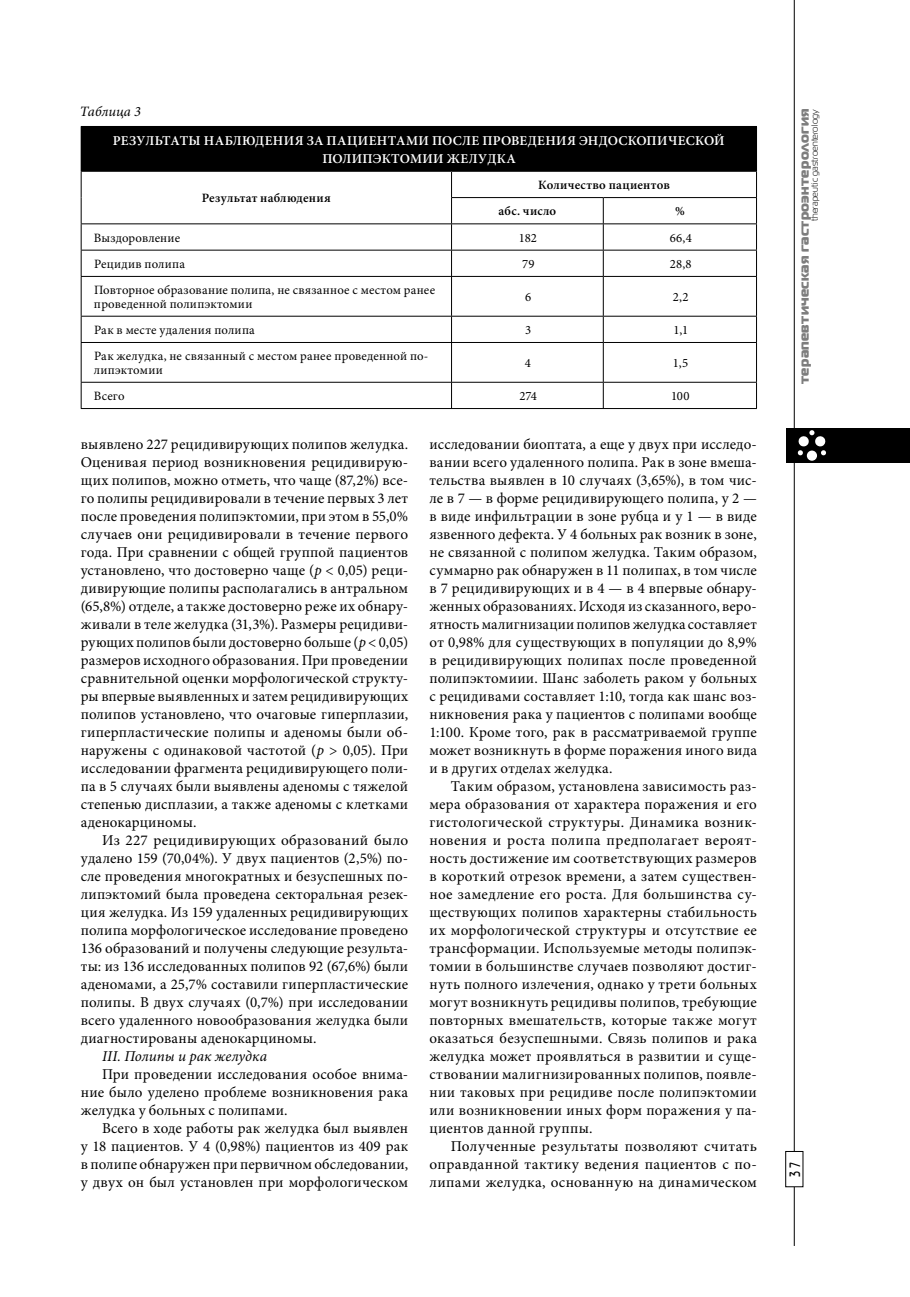
<style>
.page{position:relative;width:910px;height:1297px;background:#fff}
.page>*{position:absolute;margin:0;border:0;box-sizing:border-box;transform-origin:0 0}
.t1{font:15px/18px "Minion Pro";letter-spacing:.015em;color:#000;text-align:justify}
.t2{font:italic 15px "Minion Pro";color:#000}
.t3{font:15px "Bauhaus Medium C";color:#000;scale:.72 1}
.t4{font:italic 14.25px "Minion Pro";color:#000}
.t5{font:600 13.5px/18px "Minion Pro";letter-spacing:.025em;color:#fff;text-align:center}
.t6{font:13.5px "Magistral Black C";letter-spacing:.025em;color:#7d7d7d}
.t7{font:12.75px/13.5px "Minion Pro";letter-spacing:.015em;color:#000}
.t8{font:600 12.75px/26.2px "Minion Pro";letter-spacing:.02em;color:#000}
.t9{font:9px "Magistral C";letter-spacing:.02em;color:#000}
.s1{font-style:italic}
</style>
<div class="page">
<hr style="left:794px;top:0;width:1px;height:1246px;background:#000">
<div style="left:786px;top:1151px;width:17px;height:36px;background:#fff"></div>
<div style="left:785px;top:1151px;width:18px;height:36px;border:1px solid #000"></div>
<div style="left:787px;top:428px;width:123px;height:34px;background:#000"></div>
<svg style="left:797px;top:430px;width:29px;height:31px"></svg>
<div style="left:81px;top:126px;width:675px;height:45px;background:#000"></div>
<svg style="left:82px;top:172px;width:674px;height:236px"></svg>
<hr style="left:451px;top:197px;width:152px;height:1px;background:#000">
<hr style="left:603px;top:197px;width:154px;height:1px;background:#000">
<hr style="left:81px;top:250px;width:522px;height:1px;background:#000">
<svg style="left:451px;top:172px;width:1px;height:104px"></svg>
<hr style="left:603px;top:250px;width:154px;height:1px;background:#000">
<svg style="left:603px;top:198px;width:1px;height:78px"></svg>
<hr style="left:81px;top:276px;width:522px;height:1px;background:#000">
<hr style="left:451px;top:277px;width:1px;height:39px;background:#000">
<hr style="left:603px;top:276px;width:154px;height:1px;background:#000">
<hr style="left:603px;top:277px;width:1px;height:39px;background:#000">
<hr style="left:81px;top:316px;width:522px;height:1px;background:#000">
<svg style="left:451px;top:317px;width:1px;height:25px"></svg>
<hr style="left:603px;top:316px;width:154px;height:1px;background:#000">
<svg style="left:603px;top:317px;width:1px;height:25px"></svg>
<hr style="left:81px;top:342px;width:522px;height:1px;background:#000">
<hr style="left:451px;top:343px;width:1px;height:39px;background:#000">
<hr style="left:603px;top:342px;width:154px;height:1px;background:#000">
<hr style="left:603px;top:343px;width:1px;height:39px;background:#000">
<hr style="left:81px;top:382px;width:522px;height:1px;background:#000">
<svg style="left:451px;top:383px;width:1px;height:25px"></svg>
<hr style="left:603px;top:382px;width:154px;height:1px;background:#000">
<svg style="left:603px;top:383px;width:1px;height:25px"></svg>
<hr style="left:81px;top:277px;width:1px;height:39px;background:#000">
<hr style="left:756px;top:277px;width:1px;height:39px;background:#000">
<svg style="left:81px;top:317px;width:1px;height:25px"></svg>
<svg style="left:756px;top:317px;width:1px;height:25px"></svg>
<hr style="left:81px;top:343px;width:1px;height:39px;background:#000">
<hr style="left:756px;top:343px;width:1px;height:39px;background:#000">
<svg style="left:81px;top:383px;width:1px;height:25px"></svg>
<svg style="left:756px;top:383px;width:1px;height:25px"></svg>
<hr style="left:81px;top:408px;width:676px;height:1px;background:#000">
<hr style="left:452px;top:126px;width:305px;height:1px;background:#000">
<hr style="left:756px;top:127px;width:1px;height:44px;background:#000">
<hr style="left:81px;top:171px;width:371px;height:1px;background:#000">
<hr style="left:452px;top:171px;width:305px;height:1px;background:#000">
<svg style="left:81px;top:172px;width:1px;height:104px"></svg>
<svg style="left:756px;top:172px;width:1px;height:104px"></svg>
<hr style="left:81px;top:223px;width:676px;height:1px;background:#000">
<p class="t4" style="left:80px;top:106px;width:63px">Таблица 3</p>
<p class="t5" style="left:113px;top:133px;width:613px">РЕЗУЛЬТАТЫ НАБЛЮДЕНИЯ ЗА ПАЦИЕНТАМИ ПОСЛЕ ПРОВЕДЕНИЯ ЭНДОСКОПИЧЕСКОЙ<br>ПОЛИПЭКТОМИИ ЖЕЛУДКА</p>
<p class="t8" style="left:202px;top:186px;width:131px">Результат наблюдения</p>
<p class="t8" style="left:499px;top:173px;width:173px;text-indent:40px">Количество пациентов абс. число</p>
<p class="t8" style="left:675px;top:199px;width:11px">%</p>
<p class="t7" style="left:94px;top:232px;width:88px">Выздоровление</p>
<p class="t7" style="left:519px;top:232px;width:19px">182</p>
<p class="t7" style="left:670px;top:232px;width:23px">66,4</p>
<p class="t7" style="left:94px;top:258px;width:92px">Рецидив полипа</p>
<p class="t7" style="left:522px;top:258px;width:14px">79</p>
<p class="t7" style="left:670px;top:258px;width:24px">28,8</p>
<p class="t7" style="left:94px;top:284px;width:343px">Повторное образование полипа, не связанное с местом ранее проведенной полипэктомии</p>
<p class="t7" style="left:525px;top:291px;width:8px">6</p>
<p class="t7" style="left:673px;top:291px;width:17px">2,2</p>
<p class="t7" style="left:94px;top:324px;width:162px">Рак в месте удаления полипа</p>
<p class="t7" style="left:525px;top:324px;width:8px">3</p>
<p class="t7" style="left:674px;top:324px;width:16px">1,1</p>
<p class="t7" style="left:94px;top:350px;width:336px">Рак желудка, не связанный с местом ранее проведенной по&shy;липэктомии</p>
<p class="t7" style="left:525px;top:357px;width:8px">4</p>
<p class="t7" style="left:673px;top:357px;width:17px">1,5</p>
<p class="t7" style="left:94px;top:390px;width:32px">Всего</p>
<p class="t7" style="left:519px;top:390px;width:19px">274</p>
<p class="t7" style="left:671px;top:390px;width:20px">100</p>
<p class="t1" style="left:81px;top:436px;width:329px">выявлено 227 рецидивирующих полипов желудка.<br>Оценивая период возникновения рецидивирую&shy;щих полипов, можно отметь, что чаще (87,2%) все&shy;го полипы рецидивировали в течение первых 3 лет после проведения полипэктомии, при этом в 55,0% случаев они рецидивировали в течение первого года. При сравнении с общей группой пациентов установлено, что достоверно чаще (<span class="s1">р</span> &lt; 0,05) реци&shy;дивирующие полипы располагались в антральном (65,8%) отделе, а также достоверно реже их обнару&shy;живали в теле желудка (31,3%). Размеры рецидиви&shy;рующих полипов были достоверно больше (<span class="s1">р</span> &lt; 0,05) размеров исходного образования. При проведении сравнительной оценки морфологической структу&shy;ры впервые выявленных и затем рецидивирующих полипов установлено, что очаговые гиперплазии, гиперпластические полипы и аденомы были об&shy;наружены с одинаковой частотой (<span class="s1">р</span> &gt; 0,05). При исследовании фрагмента рецидивирующего поли&shy;па в 5 случаях были выявлены аденомы с тяжелой степенью дисплазии, а также аденомы с клетками аденокарциномы.</p>
<p class="t1" style="left:81px;top:832px;width:329px;text-indent:21px">Из 227 рецидивирующих образований было удалено 159 (70,04%). У двух пациентов (2,5%) по&shy;сле проведения многократных и безуспешных по&shy;липэктомий была проведена секторальная резек&shy;ция желудка. Из 159 удаленных рецидивирующих полипа морфологическое исследование проведено 136 образований и получены следующие результа&shy;ты: из 136 исследованных полипов 92 (67,6%) были аденомами, а 25,7% составили гиперпластические полипы. В двух случаях (0,7%) при исследовании всего удаленного новообразования желудка были диагностированы аденокарциномы.</p>
<p class="t2" style="left:102px;top:1050px;width:167px">III. Полипы и рак желудка</p>
<p class="t1" style="left:81px;top:1066px;width:329px;text-indent:21px">При проведении исследования особое внима&shy;ние было уделено проблеме возникновения рака желудка у больных с полипами.</p>
<p class="t1" style="left:81px;top:1120px;width:329px;text-indent:21px">Всего в ходе работы рак желудка был выявлен у 18 пациентов. У 4 (0,98%) пациентов из 409 рак в полипе обнаружен при первичном обследовании, у двух он был установлен при морфологическом</p>
<p class="t1" style="left:429px;top:436px;width:329px">исследовании биоптата, а еще у двух при исследо&shy;вании всего удаленного полипа. Рак в зоне вмеша&shy;тельства выявлен в 10 случаях (3,65%), в том чис&shy;ле в 7 — в форме рецидивирующего полипа, у 2 — в виде инфильтрации в зоне рубца и у 1 — в виде язвенного дефекта. У 4 больных рак возник в зоне, не связанной с полипом желудка. Таким образом, суммарно рак обнаружен в 11 полипах, в том числе в 7 рецидивирующих и в 4 — в 4 впервые обнару&shy;женных образованиях. Исходя из сказанного, веро&shy;ятность малигнизации полипов желудка составляет от 0,98% для существующих в популяции до 8,9% в рецидивирующих полипах после проведенной полипэктомиии. Шанс заболеть раком у больных с рецидивами составляет 1:10, тогда как шанс воз&shy;никновения рака у пациентов с полипами вообще 1:100. Кроме того, рак в рассматриваемой группе может возникнуть в форме поражения иного вида и в других отделах желудка.</p>
<p class="t1" style="left:429px;top:778px;width:329px;text-indent:21px">Таким образом, установлена зависимость раз&shy;мера образования от характера поражения и его гистологической структуры. Динамика возник&shy;новения и роста полипа предполагает вероят&shy;ность достижение им соответствующих размеров в короткий отрезок времени, а затем существен&shy;ное замедление его роста. Для большинства су&shy;ществующих полипов характерны стабильность их морфологической структуры и отсутствие ее трансформации. Используемые методы полипэк&shy;томии в большинстве случаев позволяют достиг&shy;нуть полного излечения, однако у трети больных могут возникнуть рецидивы полипов, требующие повторных вмешательств, которые также могут оказаться безуспешными. Связь полипов и рака желудка может проявляться в развитии и суще&shy;ствовании малигнизированных полипов, появле&shy;нии таковых при рецидиве после полипэктомии или возникновении иных форм поражения у па&shy;циентов данной группы.</p>
<p class="t1" style="left:429px;top:1138px;width:329px;text-indent:21px">Полученные результаты позволяют считать оправданной тактику ведения пациентов с по&shy;липами желудка, основанную на динамическом</p>
<p class="t6" style="left:799px;top:384px;width:277px;rotate:-90deg">терапевтическая гастроэнтерология</p>
<p class="t9" style="left:811px;top:221px;width:113px;rotate:-90deg">therapeutic gastroenterology</p>
<p class="t3" style="left:789px;top:1176px;width:22px;rotate:-90deg">3 7</p>
</div>
